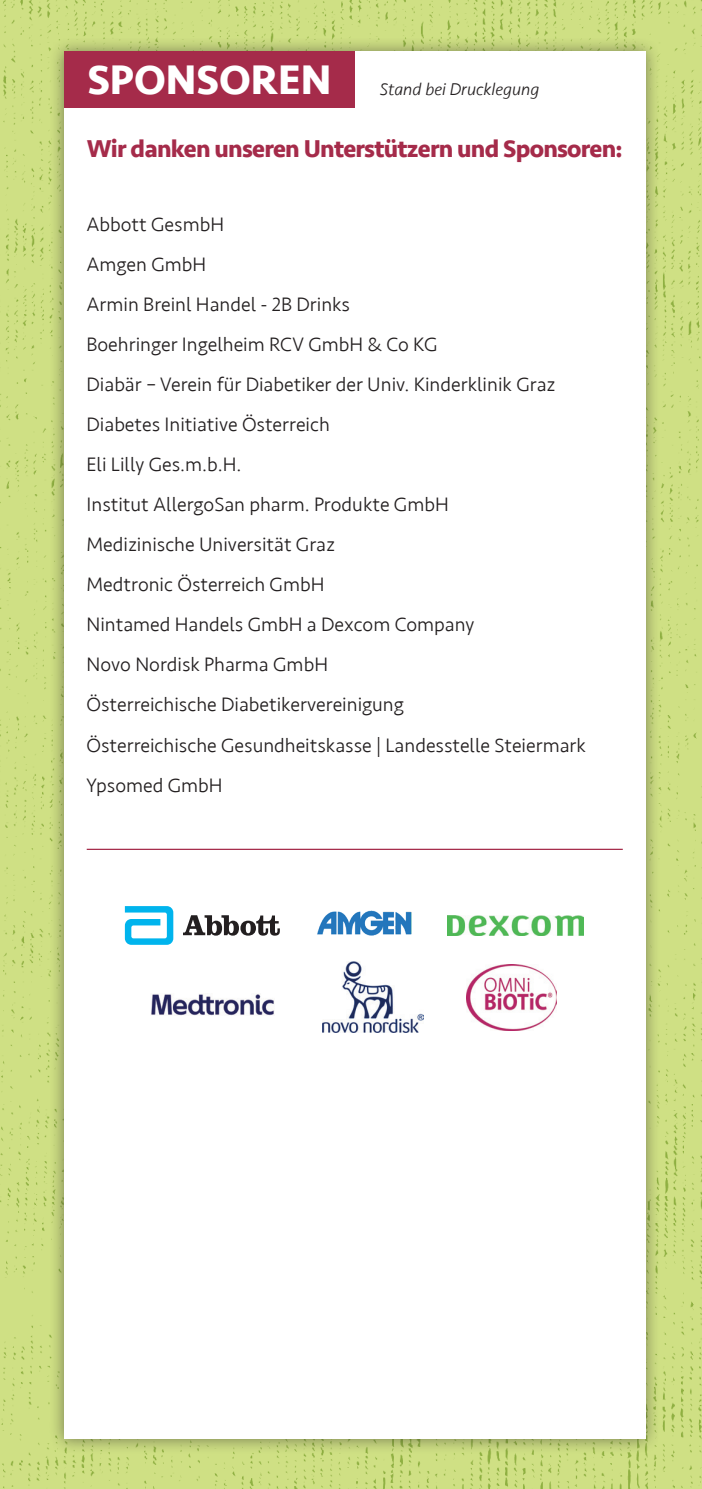
<style>
.page{position:relative;width:702px;height:1489px;background:#fff}
.page>*{position:absolute;margin:0;border:0;box-sizing:border-box;transform-origin:0 0}
.t1{font:700 42.5px "Seravek";color:#fff}
.t2{font:700 25px "Seravek";letter-spacing:-.03em;color:#a52b4a}
.t3{font:300 20px/40px "Seravek";color:#231f20}
.t4{font:italic 300 17.5px "Seravek";color:#231f20}
</style>
<div class="page">
<div style="left:0;top:0;width:702px;height:1488px;background:#cfe084"></div>
<div style="left:48px;top:36px;width:612px;height:1418px;background:#231f20;opacity:.5"></div>
<div style="left:64px;top:51px;width:581px;height:1388px;background:#fff"></div>
<div style="left:64px;top:51px;width:291px;height:57px;background:#a52b4a"></div>
<hr style="left:87px;top:848px;width:535px;height:2px;background:#a52b4a">
<img style="left:466px;top:964px;width:90px;height:66px">
<svg style="left:125px;top:906px;width:48px;height:38px"></svg>
<svg style="left:183px;top:915px;width:97px;height:20px"></svg>
<img style="left:151px;top:994px;width:123px;height:21px">
<img style="left:323px;top:961px;width:100px;height:71px">
<img style="left:447px;top:915px;width:136px;height:20px">
<img style="left:317px;top:910px;width:95px;height:25px">
<h1 class="t1" style="left:87px;top:46px;width:245px">SPONSOREN</h1>
<p class="t4" style="left:380px;top:79px;width:161px">Stand bei Drucklegung</p>
<p class="t2" style="left:87px;top:128px;width:537px">Wir danken unseren Unterstützern und Sponsoren:</p>
<p class="t3" style="left:86px;top:205px;width:501px">Abbott GesmbH<br>Amgen GmbH<br>Armin Breinl Handel - 2B Drinks<br>Boehringer Ingelheim RCV GmbH &amp; Co KG<br>Diabär – Verein für Diabetiker der Univ. Kinderklinik Graz<br>Diabetes Initiative Österreich<br>Eli Lilly Ges.m.b.H.<br>Institut AllergoSan pharm. Produkte GmbH<br>Medizinische Universität Graz<br>Medtronic Österreich GmbH<br>Nintamed Handels GmbH a Dexcom Company<br>Novo Nordisk Pharma GmbH<br>Österreichische Diabetikervereinigung<br>Österreichische Gesundheitskasse | Landesstelle Steiermark<br>Ypsomed GmbH</p>
</div>
